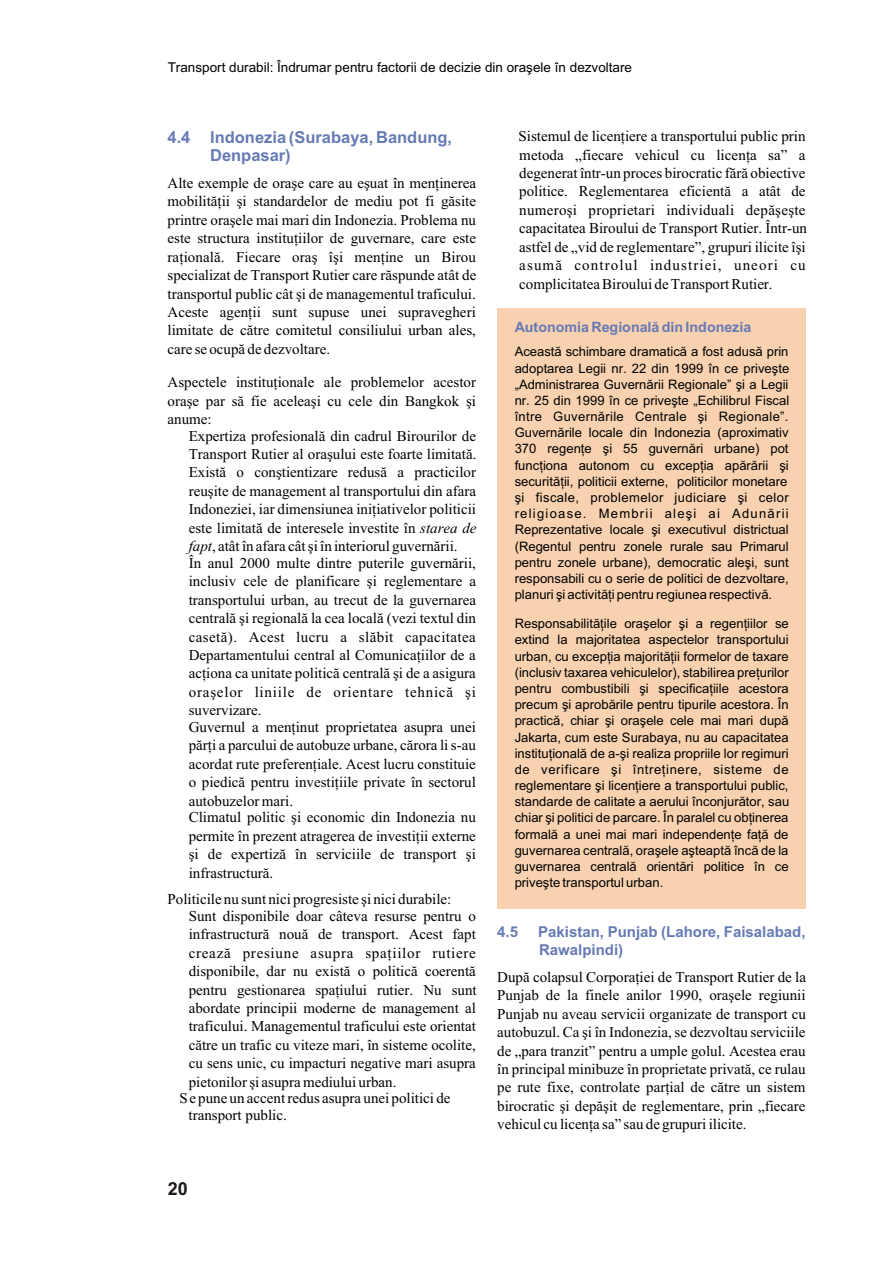
<style>
.page{position:relative;width:894px;height:1263px;background:#fff}
.page>*{position:absolute;margin:0;border:0;box-sizing:border-box;transform-origin:0 0}
.t1{font:700 18px "Arial CE";color:#1f1a17}
.t2{font:700 16.5px/18.5px "Arial CE";color:#667ab5}
.t3{font:15px/18.5px "Times New Roman CE";color:#000;text-align:justify}
.t4{font:700 15px/18.6px "Arial CE";color:#667ab5}
.t5{font:700 14.25px "Arial CE";color:#667ab5}
.t6{font:13.5px "Arial CE";color:#000}
.t7{font:13.05px/16.2px "Arial CE";color:#000}
.s1{font-style:italic}
</style>
<div class="page">
<div style="left:497px;top:308px;width:308px;height:601px;background:#f8d1b0"></div>
<p class="t6" style="left:168px;top:60px;width:466px">Transport durabil: Îndrumar pentru factorii de decizie din oraºele în dezvoltare</p>
<p class="t2" style="left:210px;top:128px;width:244px;text-indent:-43px">4.4 Indonezia (Surabaya, Bandung,<br>Denpasar)</p>
<p class="t3" style="left:168px;top:174px;width:310px">Alte exemple de oraºe care au eºuat în menþinerea mobilitãþii ºi standardelor de mediu pot fi gãsite printre oraºele mai mari din Indonezia. Problema nu este structura instituþiilor de guvernare, care este raþionalã. Fiecare oraº îºi menþine un Birou specializat de Transport Rutier care rãspunde atât de transportul public cât ºi de managementul traficului.<br>Aceste agenþii sunt supuse unei supravegheri limitate de cãtre comitetul consiliului urban ales, care se ocupã de dezvoltare.</p>
<p class="t3" style="left:168px;top:373px;width:310px">Aspectele instituþionale ale problemelor acestor oraºe par sã fie aceleaºi cu cele din Bangkok ºi anume:</p>
<p class="t3" style="left:189px;top:426px;width:289px">Expertiza profesionalã din cadrul Birourilor de Transport Rutier al oraºului este foarte limitatã.<br>Existã o conºtientizare redusã a practicilor reuºite de management al transportului din afara Indoneziei, iar dimensiunea iniþiativelor politicii este limitatã de interesele investite în <span class="s1">starea de fapt</span>, atât în afara cât ºi în interiorul guvernãrii.</p>
<p class="t3" style="left:189px;top:554px;width:289px">În anul 2000 multe dintre puterile guvernãrii, inclusiv cele de planificare ºi reglementare a transportului urban, au trecut de la guvernarea centralã ºi regionalã la cea localã (vezi textul din casetã). Acest lucru a slãbit capacitatea Departamentului central al Comunicaþiilor de a acþiona ca unitate politicã centralã ºi de a asigura oraºelor liniile de orientare tehnicã ºi suvervizare.</p>
<p class="t3" style="left:189px;top:718px;width:289px">Guvernul a menþinut proprietatea asupra unei pãrþi a parcului de autobuze urbane, cãrora li s-au acordat rute preferenþiale. Acest lucru constituie o piedicã pentru investiþiile private în sectorul autobuzelor mari.</p>
<p class="t3" style="left:189px;top:808px;width:289px">Climatul politic ºi economic din Indonezia nu permite în prezent atragerea de investiþii externe ºi de expertizã în serviciile de transport ºi infrastructurã.</p>
<p class="t3" style="left:189px;top:891px;width:289px;line-height:16.6px;text-indent:-21px">Politicile nu sunt nici progresiste ºi nici durabile:<br>Sunt disponibile doar câteva resurse pentru o</p>
<p class="t3" style="left:189px;top:925px;width:289px">infrastructurã nouã de transport. Acest fapt creazã presiune asupra spaþiilor rutiere disponibile, dar nu existã o politicã coerentã pentru gestionarea spaþiului rutier. Nu sunt abordate principii moderne de management al traficului. Managementul traficului este orientat cãtre un trafic cu viteze mari, în sisteme ocolite, cu sens unic, cu impacturi negative mari asupra pietonilor ºi asupra mediului urban.</p>
<p class="t3" style="left:189px;top:1090px;width:263px;line-height:16.6px;text-indent:-9px">Se pune un accent redus asupra unei politici de transport public.</p>
<p class="t1" style="left:168px;top:1178px;width:22px">20</p>
<p class="t3" style="left:519px;top:127px;width:290px">Sistemul de licenþiere a transportului public prin metoda „fiecare vehicul cu licenþa sa” a degenerat într-un proces birocratic fãrã obiective politice. Reglementarea eficientã a atât de numeroºi proprietari individuali depãºeºte capacitatea Biroului de Transport Rutier. Într-un astfel de „vid de reglementare”, grupuri ilicite îºi asumã controlul industriei, uneori cu complicitatea Biroului de Transport Rutier.</p>
<p class="t5" style="left:515px;top:319px;width:238px">Autonomia Regionalã din Indonezia</p>
<p class="t7" style="left:515px;top:344px;width:276px">Aceastã schimbare dramaticã a fost adusã prin adoptarea Legii nr. 22 din 1999 în ce priveºte „Administrarea Guvernãrii Regionale” ºi a Legii nr. 25 din 1999 în ce priveºte „Echilibrul Fiscal între Guvernãrile Centrale ºi Regionale”.<br>Guvernãrile locale din Indonezia (aproximativ 370 regenþe ºi 55 guvernãri urbane) pot funcþiona autonom cu excepþia apãrãrii ºi securitãþii, politicii externe, politicilor monetare ºi fiscale, problemelor judiciare ºi celor religioase. Membrii aleºi ai Adunãrii Reprezentative locale ºi executivul districtual (Regentul pentru zonele rurale sau Primarul pentru zonele urbane), democratic aleºi, sunt responsabili cu o serie de politici de dezvoltare, planuri ºi activitãþi pentru regiunea respectivã.</p>
<p class="t7" style="left:515px;top:616px;width:276px;text-align:justify">Responsabilitãþile oraºelor ºi a regenþiilor se extind la majoritatea aspectelor transportului urban, cu excepþia majoritãþii formelor de taxare (inclusiv taxarea vehiculelor), stabilirea preþurilor pentru combustibili ºi specificaþiile acestora precum ºi aprobãrile pentru tipurile acestora. În practicã, chiar ºi oraºele cele mai mari dupã Jakarta, cum este Surabaya, nu au capacitatea instituþionalã de a-ºi realiza propriile lor regimuri de verificare ºi întreþinere, sisteme de reglementare ºi licenþiere a transportului public, standarde de calitate a aerului înconjurãtor, sau chiar ºi politici de parcare. În paralel cu obþinerea formalã a unei mai mari independenþe faþã de guvernarea centralã, oraºele aºteaptã încã de la guvernarea centralã orientãri politice în ce priveºte transportul urban.</p>
<p class="t4" style="left:497px;top:923px;width:22px">4.5</p>
<p class="t4" style="left:538px;top:923px;width:269px">Pakistan, Punjab (Lahore, Faisalabad,<br>Rawalpindi)</p>
<p class="t3" style="left:497px;top:968px;width:310px">Dupã colapsul Corporaþiei de Transport Rutier de la Punjab de la finele anilor 1990, oraºele regiunii Punjab nu aveau servicii organizate de transport cu autobuzul. Ca ºi în Indonezia, se dezvoltau serviciile de „para tranzit” pentru a umple golul. Acestea erau în principal minibuze în proprietate privatã, ce rulau pe rute fixe, controlate parþial de cãtre un sistem birocratic ºi depãºit de reglementare, prin „fiecare vehicul cu licenþa sa” sau de grupuri ilicite.</p>
</div>
